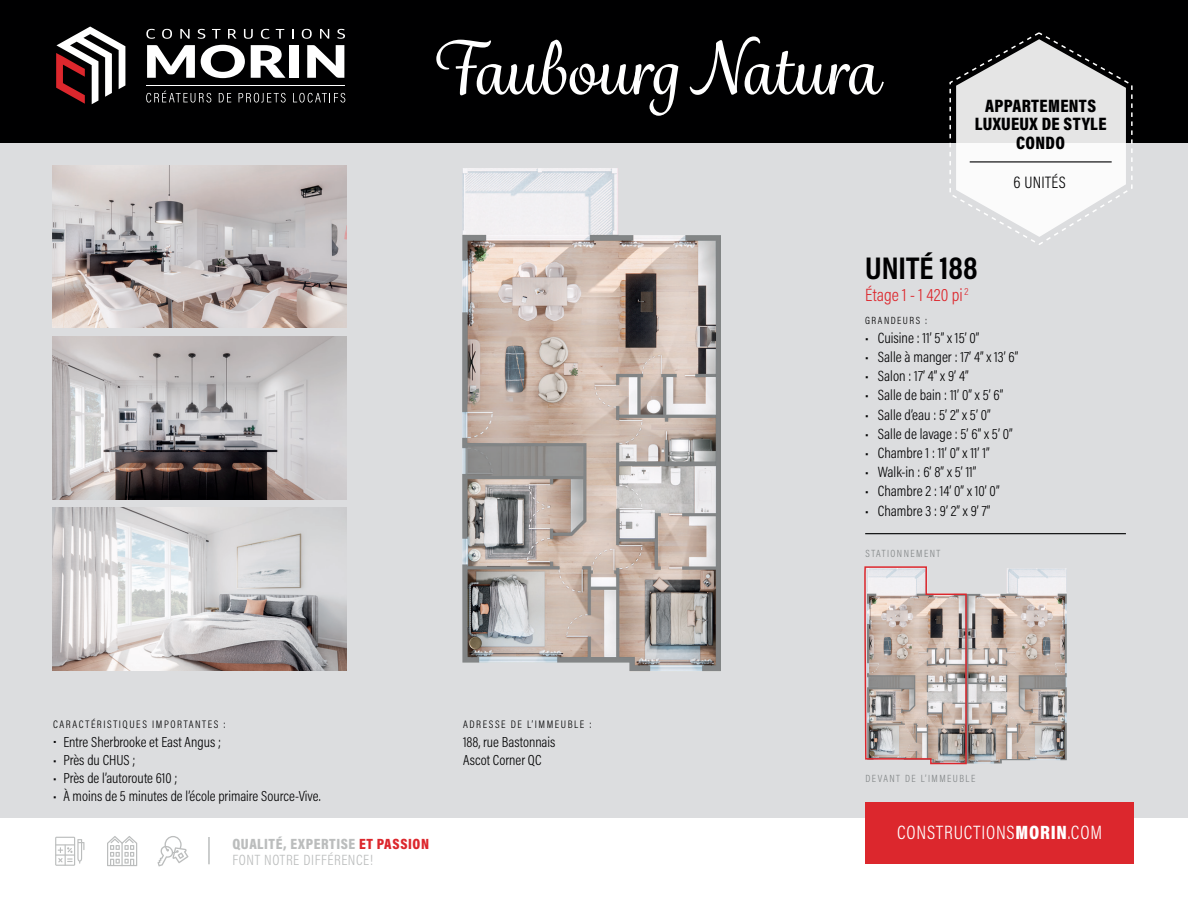
<style>
.page{position:relative;width:1188px;height:918px;background:#fff}
.page>*{position:absolute;margin:0;border:0;box-sizing:border-box;transform-origin:0 0}
.t1{font:500 70.5px "Grafolita Script";color:#fff}
.t2{font:700 31.65px "Acumin Pro Cond";color:#000001}
.t3{font:300 19.5px "Acumin Pro Cond";letter-spacing:.04em;color:#fff}
.t4{font:900 18.15px/18.5px "Acumin Pro Cond";letter-spacing:.02em;color:#000001;text-align:center}
.t5{font:300 18px "Acumin Pro Cond";color:#dc272d}
.t6{font:300 16.65px "Acumin Pro Cond";letter-spacing:.02em;color:#000001}
.t7{font:300 15px "Acumin Pro Cond";color:#000001}
.t8{font:300 15px/15.9px "Acumin Pro Cond";letter-spacing:.04em;color:#bbbdbd}
.t9{font:300 14.7px/18.1px "Acumin Pro Cond";color:#000001}
.t10{font:300 10.95px "Acumin Pro Cond";letter-spacing:.14em;color:#000001}
.t11{font:300 10.5px "Acumin Pro Cond";letter-spacing:.14em;color:#818586}
.t12{font:300 10.5px "Acumin Pro Cond";letter-spacing:.14em;color:#000001}
.s1{font-weight:900}
.s2{font-weight:900;color:#dc272d}
</style>
<div class="page">
<div style="left:0;top:0;width:1188px;height:817px;background:#dcdddf"></div>
<div style="left:865px;top:803px;width:269px;height:61px;background:#dc272d"></div>
<svg style="left:55px;top:837px;width:29px;height:29px"></svg>
<svg style="left:107px;top:836px;width:30px;height:30px"></svg>
<svg style="left:157px;top:836px;width:32px;height:30px"></svg>
<hr style="left:208px;top:837px;width:2px;height:27px;background:#bbbdbd">
<div style="left:0;top:0;width:1188px;height:143px;background:#000001"></div>
<svg style="left:56px;top:27px;width:69px;height:77px"></svg>
<svg style="left:147px;top:45px;width:48px;height:33px"></svg>
<svg style="left:201px;top:45px;width:44px;height:33px"></svg>
<svg style="left:251px;top:45px;width:35px;height:33px"></svg>
<div style="left:289px;top:45px;width:10px;height:33px;background:#fff"></div>
<svg style="left:307px;top:45px;width:37px;height:33px"></svg>
<svg style="left:146px;top:29px;width:9px;height:10px"></svg>
<svg style="left:162px;top:29px;width:10px;height:10px"></svg>
<svg style="left:180px;top:29px;width:10px;height:10px"></svg>
<svg style="left:198px;top:29px;width:7px;height:10px"></svg>
<svg style="left:212px;top:29px;width:9px;height:10px"></svg>
<svg style="left:228px;top:29px;width:8px;height:10px"></svg>
<svg style="left:244px;top:29px;width:9px;height:10px"></svg>
<svg style="left:261px;top:29px;width:9px;height:10px"></svg>
<svg style="left:276px;top:29px;width:8px;height:10px"></svg>
<svg style="left:302px;top:29px;width:10px;height:10px"></svg>
<svg style="left:320px;top:29px;width:9px;height:10px"></svg>
<svg style="left:337px;top:29px;width:8px;height:10px"></svg>
<hr style="left:146px;top:85px;width:199px;height:1px;background:#fff">
<svg style="left:146px;top:91px;width:65px;height:12px"></svg>
<svg style="left:219px;top:93px;width:12px;height:9px"></svg>
<svg style="left:239px;top:93px;width:47px;height:10px"></svg>
<svg style="left:293px;top:93px;width:52px;height:10px"></svg>
<svg style="left:949px;top:32px;width:184px;height:213px"></svg>
<hr style="left:970px;top:161px;width:142px;height:1px;background:#000001">
<hr style="left:865px;top:533px;width:261px;height:1px;background:#000001">
<img style="left:53px;top:165px;width:294px;height:163px">
<img style="left:53px;top:336px;width:294px;height:163px">
<img style="left:53px;top:508px;width:294px;height:162px">
<img style="left:968px;top:568px;width:99px;height:196px">
<svg style="left:864px;top:566px;width:104px;height:199px"></svg>
<img style="left:462px;top:168px;width:259px;height:504px">
<h1 class="t1" style="left:429px;top:23px;width:450px">Faubourg Natura</h1>
<p class="t4" style="left:975px;top:96px;width:133px">APPARTEMENTS<br>LUXUEUX DE STYLE<br>CONDO</p>
<p class="t6" style="left:1013px;top:172px;width:54px">6 UNITÉS</p>
<h2 class="t2" style="left:865px;top:247px;width:114px">UNITÉ 188</h2>
<p class="t5" style="left:865px;top:284px;width:105px">Étage 1 - 1 420 pi <sup>2</sup></p>
<p class="t12" style="left:865px;top:313px;width:63px">GRANDEURS :</p>
<p class="t7" style="left:865px;top:328px;width:116px">• Cuisine : 11’ 5” x 15’ 0”</p>
<p class="t7" style="left:865px;top:347px;width:155px">• Salle à manger : 17’ 4” x 13’ 6”</p>
<p class="t7" style="left:865px;top:367px;width:105px">• Salon : 17’ 4” x 9’ 4”</p>
<p class="t7" style="left:865px;top:386px;width:140px">• Salle de bain : 11’ 0” x 5’ 6”</p>
<p class="t7" style="left:865px;top:405px;width:127px">• Salle d’eau : 5’ 2” x 5’ 0”</p>
<p class="t7" style="left:865px;top:424px;width:149px">• Salle de lavage : 5’ 6” x 5’ 0”</p>
<p class="t7" style="left:865px;top:443px;width:126px">• Chambre 1 : 11’ 0” x 11’ 1”</p>
<p class="t7" style="left:865px;top:463px;width:113px">• Walk-in : 6’ 8” x 5’ 11”</p>
<p class="t7" style="left:865px;top:482px;width:136px">• Chambre 2 : 14’ 0” x 10’ 0”</p>
<p class="t7" style="left:865px;top:501px;width:127px">• Chambre 3 : 9’ 2” x 9’ 7”</p>
<p class="t11" style="left:866px;top:547px;width:76px">STATIONNEMENT</p>
<p class="t10" style="left:53px;top:718px;width:174px">CARACTÉRISTIQUES IMPORTANTES :</p>
<p class="t9" style="left:53px;top:732px;width:169px">• Entre Sherbrooke et East Angus ;</p>
<p class="t9" style="left:53px;top:750px;width:84px">• Près du CHUS ;</p>
<p class="t9" style="left:53px;top:768px;width:126px">• Près de l’autoroute 610 ;</p>
<p class="t9" style="left:53px;top:786px;width:269px">• À moins de 5 minutes de l’école primaire Source-Vive.</p>
<p class="t8" style="left:232px;top:836px;width:198px"><span class="s1">QUALITÉ, EXPERTISE</span> <span class="s2">ET PASSION<br></span>FONT NOTRE DIFFÉRENCE!</p>
<p class="t10" style="left:463px;top:718px;width:130px">ADRESSE DE L’IMMEUBLE :</p>
<p class="t9" style="left:463px;top:732px;width:94px">188, rue Bastonnais<br>Ascot Corner QC</p>
<p class="t11" style="left:866px;top:771px;width:111px">DEVANT DE L’IMMEUBLE</p>
<h3 class="t3" style="left:897px;top:820px;width:206px">CONSTRUCTIONS<span class="s1">MORIN</span>.COM</h3>
</div>
